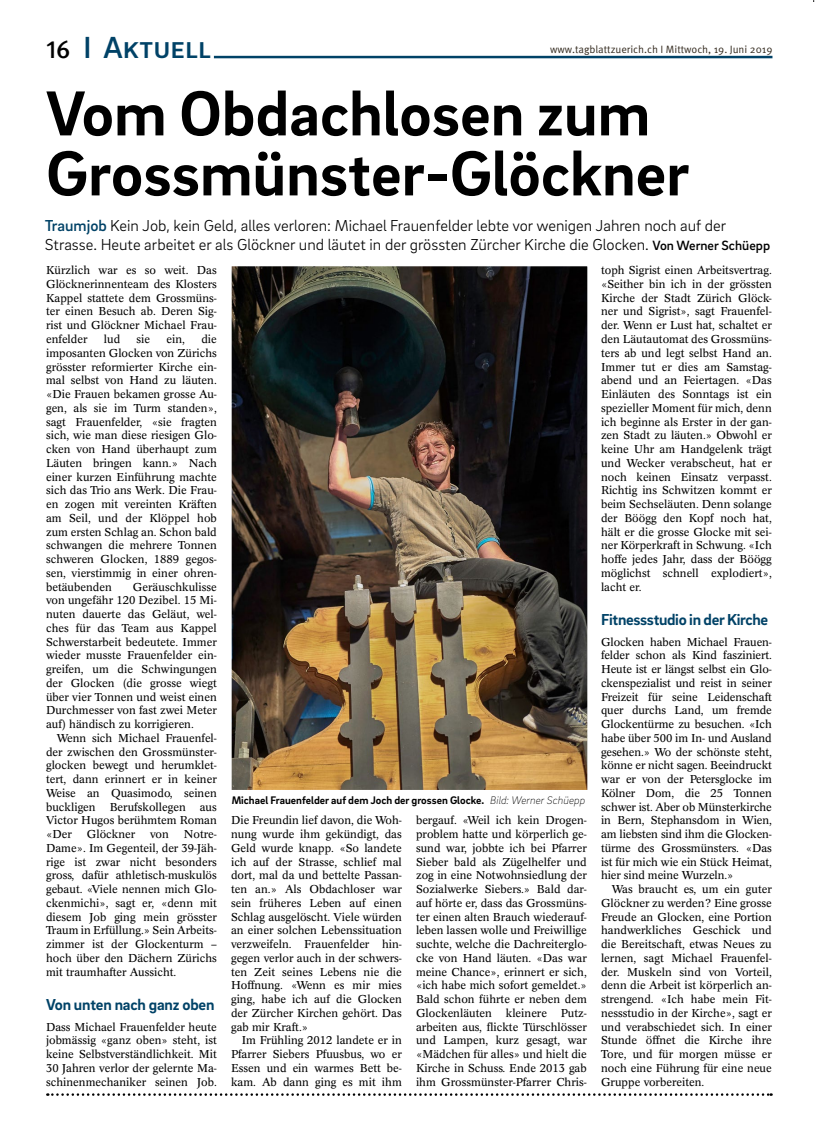
<style>
.page{position:relative;width:815px;height:1134px;background:#fff}
.page>*{position:absolute;margin:0;border:0;box-sizing:border-box;transform-origin:0 0}
._52_Aufmacher_Titel{font:700 65px "Brix Sans";color:#000}
.t1{font:500 31.25px "Brix Sans";color:#004267}
.Lead_x06{font:300 16.25px/18.1px "Brix Sans";color:#000}
.Zwischentitel_Blau_x{font:700 16.25px "Brix Sans";letter-spacing:-.02em;color:#004267}
.Grundschrift_x08{font:11.25px/13.8px "Concorde Pro";color:#000;text-align:justify}
.Legende_x11{font:700 11.25px "Brix Sans";color:#000}
.t2{font:10.62px "Meta Pro Norm";color:#332a1f}
.s1{font-family:"Meta Pro";font-size:25px;color:#000}
.s2{font-weight:500;color:#004267}
.s3{font-weight:500;font-size:13.75px}
.s4{font-weight:200;font-style:italic}
</style>
<div class="page">
<hr style="left:46px;top:56px;width:726px;height:2px;background:#004267">
<div style="left:41px;top:51px;width:173px;height:9px;background:#fff"></div>
<svg style="left:47px;top:1093px;width:725px;height:3px"></svg>
<img style="left:232px;top:266px;width:355px;height:524px">
<p class="t1" style="left:46px;top:27px;width:166px"><span class="s1">16</span> I Aktuell</p>
<p class="t2" style="left:550px;top:41px;width:224px">www.tagblattzuerich.ch I Mittwoch, 19. Juni 2019</p>
<p class="_52_Aufmacher_Titel" style="left:46px;top:71px;width:606px">Vom Obdachlosen zum</p>
<p class="_52_Aufmacher_Titel" style="left:46px;top:131px;width:645px">Grossmünster-Glöckner</p>
<p class="Lead_x06" style="left:45px;top:216px;width:727px"><span class="s2">Traumjob</span> Kein Job, kein Geld, alles verloren: Michael Frauenfelder lebte vor wenigen Jahren noch auf der<br>Strasse. Heute arbeitet er als Glöckner und läutet in der grössten Zürcher Kirche die Glocken. <span class="s3">Von Werner Schüepp</span></p>
<p class="Grundschrift_x08" style="left:46px;top:263px;width:172px">Kürzlich war es so weit. Das Glöcknerinnenteam des Klosters Kappel stattete dem Grossmüns&shy;ter einen Besuch ab. Deren Sig&shy;rist und Glöckner Michael Frau&shy;enfelder</p>
<p class="Grundschrift_x08" style="left:601px;top:263px;width:172px">toph Sigrist einen Arbeitsvertrag. «Seither bin ich in der grössten Kirche der Stadt Zürich Glöck&shy;ner und Sigrist», sagt Frauenfel&shy;der. Wenn er Lust hat, schaltet er den Läutautomat des Grossmüns&shy;ters ab und legt selbst Hand an.<br>Immer tut er dies am Samstag&shy;abend und an Feiertagen. «Das Einläuten des Sonntags ist ein spezieller Moment für mich, denn ich beginne als Erster in der gan&shy;zen Stadt zu läuten.» Obwohl er keine Uhr am Handgelenk trägt und Wecker verabscheut, hat er noch keinen Einsatz verpasst.<br>Richtig ins Schwitzen kommt er beim Sechseläuten. Denn solange der Böögg den Kopf noch hat, hält er die grosse Glocke mit sei&shy;ner Körperkraft in Schwung. «Ich hoffe jedes Jahr, dass der Böögg möglichst schnell explodiert», lacht er.</p>
<p class="Zwischentitel_Blau_x" style="left:601px;top:609px;width:169px">Fitnessstudio in der Kirche</p>
<p class="Grundschrift_x08" style="left:601px;top:635px;width:172px">Glocken haben Michael Frauen&shy;felder schon als Kind fasziniert.<br>Heute ist er längst selbst ein Glo&shy;ckenspezialist und reist in seiner Freizeit für seine Leidenschaft quer durchs Land, um fremde Glockentürme zu besuchen. «Ich habe über 500 im In- und Ausland gesehen.» Wo der schönste steht, könne er nicht sagen. Beeindruckt war er von der Petersglocke im Kölner Dom, die 25 Tonnen schwer ist. Aber ob Münsterkirche in Bern, Stephansdom in Wien, am liebsten sind ihm die Glocken&shy;türme des Grossmünsters. «Das ist für mich wie ein Stück Heimat, hier sind meine Wurzeln.»</p>
<p class="Grundschrift_x08" style="left:601px;top:882px;width:172px;text-indent:11px">Was braucht es, um ein guter Glöckner zu werden? Eine grosse Freude an Glocken, eine Portion handwerkliches Geschick und die Bereitschaft, etwas Neues zu lernen, sagt Michael Frauenfel&shy;der. Muskeln sind von Vorteil, denn die Arbeit ist körperlich an&shy;strengend. «Ich habe mein Fit&shy;nessstudio in der Kirche», sagt er und verabschiedet sich. In einer Stunde öffnet die Kirche ihre Tore, und für morgen müsse er noch eine Führung für eine neue Gruppe vorbereiten.</p>
<p class="Grundschrift_x08" style="left:46px;top:332px;width:172px;text-indent:155px">die imposanten Glocken von Zürichs grösster reformierter Kirche ein&shy;mal selbst von Hand zu läuten. «Die Frauen bekamen grosse Au&shy;gen, als sie im Turm standen», sagt Frauenfelder, «sie fragten sich, wie man diese riesigen Glo&shy;cken von Hand überhaupt zum Läuten bringen kann.» Nach einer kurzen Einführung machte sich das Trio ans Werk. Die Frau&shy;en zogen mit vereinten Kräften am Seil, und der Klöppel hob zum ersten Schlag an. Schon bald schwangen die mehrere Tonnen schweren Glocken, 1889 gegos&shy;sen, vierstimmig in einer ohren&shy;betäubenden</p>
<p class="Grundschrift_x08" style="left:104px;top:332px;width:18px">lud</p>
<p class="Grundschrift_x08" style="left:137px;top:332px;width:15px">sie</p>
<p class="Grundschrift_x08" style="left:167px;top:332px;width:20px">ein,</p>
<p class="Grundschrift_x08" style="left:46px;top:580px;width:172px;text-indent:87px">Geräuschkulisse von ungefähr 120 Dezibel. 15 Mi&shy;nuten dauerte das Geläut, wel&shy;ches für das Team aus Kappel Schwerstarbeit bedeutete. Immer wieder musste Frauenfelder ein&shy;greifen, um die Schwingungen der Glocken (die grosse wiegt über vier Tonnen und weist einen Durchmesser von fast zwei Meter auf) händisch zu korrigieren.</p>
<p class="Grundschrift_x08" style="left:46px;top:731px;width:172px;text-indent:11px">Wenn sich Michael Frauenfel&shy;der zwischen den Grossmünster&shy;glocken bewegt und herumklet&shy;tert, dann erinnert er in keiner Weise an Quasimodo, seinen buckligen Berufskollegen aus Victor Hugos berühmtem Roman «Der</p>
<p class="Legende_x11" style="left:232px;top:792px;width:355px">Michael Frauenfelder auf dem Joch der grossen Glocke. <span class="s4">Bild: Werner Schüepp</span></p>
<p class="Grundschrift_x08" style="left:231px;top:813px;width:172px">Die Freundin lief davon, die Woh&shy;nung wurde ihm gekündigt, das Geld wurde knapp. «So landete ich auf der Strasse, schlief mal dort, mal da und bettelte Passan&shy;ten an.» Als Obdachloser war sein früheres Leben auf einen Schlag ausgelöscht. Viele würden an einer solchen Lebenssituation verzweifeln. Frauenfelder hin&shy;gegen verlor auch in der schwers&shy;ten Zeit seines Lebens nie die Hoffnung. «Wenn es mir mies ging, habe ich auf die Glocken der Zürcher Kirchen gehört. Das gab mir Kraft.»</p>
<p class="Grundschrift_x08" style="left:231px;top:1033px;width:172px;text-indent:11px">Im Frühling 2012 landete er in Pfarrer Siebers Pfuusbus, wo er Essen und ein warmes Bett be&shy;kam. Ab dann ging es mit ihm</p>
<p class="Grundschrift_x08" style="left:416px;top:813px;width:172px">bergauf. «Weil ich kein Drogen&shy;problem hatte und körperlich ge&shy;sund war, jobbte ich bei Pfarrer Sieber bald als Zügelhelfer und zog in eine Notwohnsiedlung der Sozialwerke Siebers.» Bald dar&shy;auf hörte er, dass das Grossmüns&shy;ter einen alten Brauch wiederauf&shy;leben lassen wolle und Freiwillige suchte, welche die Dachreiterglo&shy;cke von Hand läuten. «Das war meine Chance», erinnert er sich, «ich habe mich sofort gemeldet.» Bald schon führte er neben dem Glockenläuten kleinere Putz&shy;arbeiten aus, flickte Türschlösser und Lampen, kurz gesagt, war «Mädchen für alles» und hielt die Kirche in Schuss. Ende 2013 gab ihm Grossmünster-Pfarrer Chris-</p>
<p class="Grundschrift_x08" style="left:87px;top:827px;width:50px">Glöckner</p>
<p class="Grundschrift_x08" style="left:150px;top:827px;width:20px">von</p>
<p class="Grundschrift_x08" style="left:46px;top:827px;width:172px;text-indent:138px">Notre-Dame». Im Gegenteil, der 39-Jäh&shy;rige ist zwar nicht besonders gross, dafür athletisch-muskulös gebaut. «Viele nennen mich Glo&shy;ckenmichi», sagt er, «denn mit diesem Job ging mein grösster Traum in Erfüllung.» Sein Arbeits&shy;zimmer ist der Glockenturm – hoch über den Dächern Zürichs mit traumhafter Aussicht.</p>
<p class="Zwischentitel_Blau_x" style="left:46px;top:994px;width:170px">Von unten nach ganz oben</p>
<p class="Grundschrift_x08" style="left:46px;top:1020px;width:172px">Dass Michael Frauenfelder heute jobmässig «ganz oben» steht, ist keine Selbstverständlichkeit. Mit 30 Jahren verlor der gelernte Ma&shy;schinenmechaniker seinen Job.</p>
</div>
